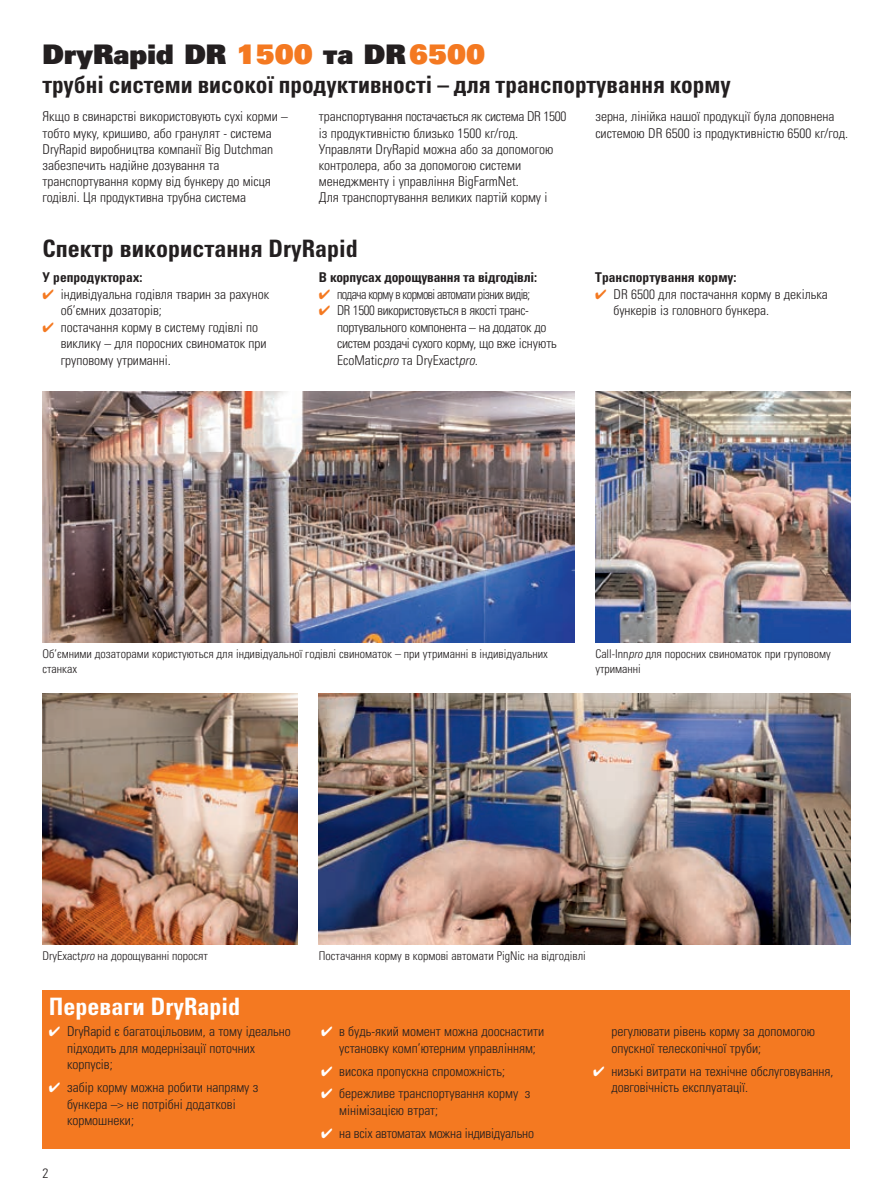
<style>
.page{position:relative;width:893px;height:1191px;background:#fff}
.page>*{position:absolute;margin:0;border:0;box-sizing:border-box;transform-origin:0 0}
.t1{font:27px "Univers LTCYR 85 X Black";color:#231f20}
.t2{font:24px "Univers LTCYR 67 Bold Cond";color:#231f20}
.t3{font:24px "Univers LTCYR 67 Bold Cond";color:#fff}
.t4{font:13.5px/16.5px "Univers LTCYR 47 Light Cond";color:#231f20}
.t5{font:13.5px/16.5px "Univers LTCYR 47 Light Cond";letter-spacing:-.025em;color:#231f20;scale:.96 1}
.t6{font:13.5px "Univers LTCYR 67 Bold Cond";letter-spacing:-.01em;color:#231f20}
.t7{font:13.5px "Univers LTCYR 47 Light Cond";letter-spacing:-.045em;color:#231f20;scale:.9 1}
.t8{font:300 condensed 13.5px "Univers LT Std";color:#231f20}
.t9{font:12px/14.4px "Univers LTCYR 47 Light Cond";color:#231f20}
.s1{color:#f47921}
.s2{font-family:"Univers LTCYR 47 Light Cond Obl"}
.s3{color:#fff}
</style>
<div class="page">
<img style="left:43px;top:693px;width:255px;height:251px">
<img style="left:595px;top:391px;width:255px;height:251px">
<img style="left:319px;top:693px;width:531px;height:251px">
<img style="left:43px;top:391px;width:531px;height:251px">
<div style="left:43px;top:989px;width:807px;height:159px;background:#f47921"></div>
<h1 class="t1" style="left:43px;top:37px;width:444px">DryRapid DR <span class="s1">1500</span> та DR<span class="s1">6500</span></h1>
<h2 class="t2" style="left:43px;top:70px;width:690px">трубні системи високої продуктивності – для транспортування корму</h2>
<p class="t4" style="left:43px;top:108px;width:247px">Якщо в свинарстві використовують сухі корми – тобто муку, кришиво, або гранулят - система DryRapid виробництва компанії Big Dutchman забезпечить надійне дозування та транспортування корму від бункеру до місця годівлі. Ця продуктивна трубна система</p>
<p class="t4" style="left:319px;top:108px;width:249px">транспортування постачається як система DR 1500 із продуктивністю близько 1500 кг/год.<br>Управляти DryRapid можна або за допомогою контролера, або за допомогою системи менеджменту і управління BigFarmNet.<br>Для транспортування великих партій корму і</p>
<p class="t4" style="left:595px;top:108px;width:254px">зерна, лінійка нашої продукції була доповнена системою DR 6500 із продуктивністю 6500 кг/год.</p>
<h2 class="t2" style="left:43px;top:234px;width:317px">Cпектр використання DryRapid</h2>
<p class="t6" style="left:43px;top:269px;width:102px">У репродукторах:</p>
<p class="t4" style="left:61px;top:285px;width:210px;text-indent:-18px"><span class="s1">✔</span> індивідуальна годівля тварин за рахунок об’ємних дозаторів;</p>
<p class="t4" style="left:61px;top:318px;width:208px;text-indent:-18px"><span class="s1">✔</span> постачання корму в систему годівлі по виклику – для поросних свиноматок при груповому утриманні.</p>
<p class="t6" style="left:319px;top:269px;width:220px">В корпусах дорощування та відгодівлі:</p>
<p class="t7" style="left:319px;top:285px;width:236px"><span class="s1">✔</span> подача корму в кормові автомати різних видів;</p>
<p class="t5" style="left:337px;top:302px;width:231px;text-indent:-18px"><span class="s1">✔</span> DR 1500 використовується в якості транс&shy;портувального компонента – на додаток до систем роздачі сухого корму, що вже існують EcoMatic<span class="s2">pro</span> та DryExact<span class="s2">pro.</span></p>
<p class="t6" style="left:595px;top:269px;width:143px">Транспортування корму:</p>
<p class="t4" style="left:613px;top:285px;width:216px;text-indent:-18px"><span class="s1">✔</span> DR 6500 для постачання корму в декілька бункерів із головного бункера.</p>
<p class="t9" style="left:43px;top:646px;width:507px">Об’ємними дозаторами користуються для індивідуальної годівлі свиноматок – при утриманні в індивідуальних станках</p>
<p class="t9" style="left:595px;top:646px;width:237px">Call-Inn<span class="s2">pro</span> для поросних свиноматок при груповому утриманні</p>
<p class="t9" style="left:43px;top:948px;width:167px">DryExact<span class="s2">pro</span> на дорощуванні поросят</p>
<p class="t9" style="left:319px;top:948px;width:268px">Постачання корму в кормові автомати PigNic на відгодівлі</p>
<h2 class="t3" style="left:49px;top:992px;width:193px">Переваги DryRapid</h2>
<p class="t4" style="left:67px;top:1022px;width:225px;text-indent:-18px"><span class="s3">✔</span> DryRapid є багатоцільовим, а тому ідеально підходить для модернізації поточних корпусів;</p>
<p class="t4" style="left:67px;top:1078px;width:193px;text-indent:-18px"><span class="s3">✔</span> забір корму можна робити напряму з бункера –&gt; не потрібні додаткові кормошнеки;</p>
<p class="t8" style="left:42px;top:1165px;width:7px">2</p>
<p class="t4" style="left:339px;top:1022px;width:207px;text-indent:-18px"><span class="s3">✔</span> в будь-який момент можна дооснастити установку комп’ютерним управлінням;</p>
<p class="t4" style="left:321px;top:1061px;width:186px"><span class="s3">✔</span> висока пропускна спроможність;</p>
<p class="t4" style="left:339px;top:1084px;width:193px;text-indent:-18px"><span class="s3">✔</span> бережливе транспортування корму з мінімізацією втрат;</p>
<p class="t4" style="left:321px;top:1124px;width:215px"><span class="s3">✔</span> на всіх автоматах можна індивідуально</p>
<p class="t4" style="left:611px;top:1022px;width:205px">регулювати рівень корму за допомогою опускної телескопічної труби;</p>
<p class="t4" style="left:611px;top:1061px;width:224px;text-indent:-18px"><span class="s3">✔</span> низькі витрати на технічне обслуговування, довговічність експлуатації.</p>
</div>
